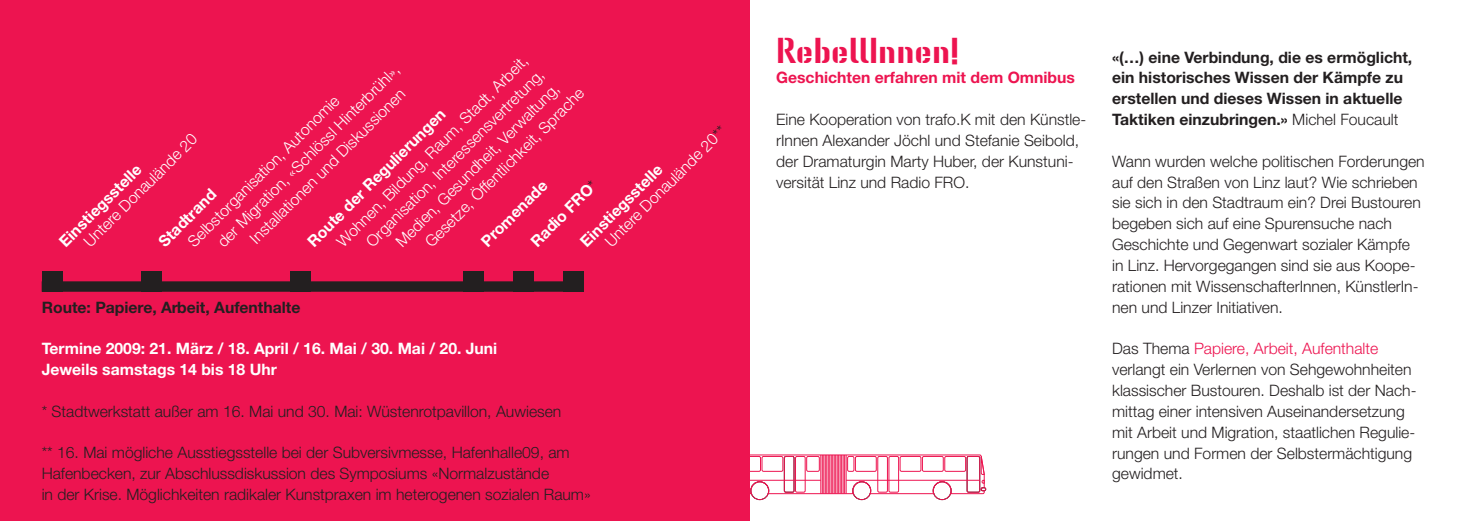
<style>
.page{position:relative;width:1469px;height:521px;background:#fff}
.page>*{position:absolute;margin:0;border:0;box-sizing:border-box;transform-origin:0 0}
.t1{font:700 35px "Lore";color:#ed1450}
.t2{font:300 15.75px/20.8px "Helvetica Neue";color:#231f20}
.t3{font:300 15.75px/17.5px "Helvetica Neue";color:#fff}
.t4{font:700 15.75px/20.8px "Helvetica Neue";color:#231f20}
.t5{font:700 15.75px/20.8px "Helvetica Neue";color:#fff}
.t6{font:700 15.75px "Helvetica Neue";color:#ed1450}
.s1{font-weight:700}
.s2{color:#231f20}
.s3{font-weight:300;color:#231f20}
.s4{font-weight:300}
.s5{color:#ed1450}
</style>
<div class="page">
<div style="left:933px;top:481px;width:18px;height:19px;border:1px solid #ed1450;border-radius:50%"></div>
<div style="left:750px;top:481px;width:19px;height:19px;border:1px solid #ed1450;border-radius:50%"></div>
<div style="left:852px;top:481px;width:19px;height:19px;border:1px solid #ed1450;border-radius:50%"></div>
<svg style="left:749px;top:454px;width:237px;height:40px"></svg>
<div style="left:0;top:0;width:749px;height:521px;background:#ed1450"></div>
<div style="left:42px;top:281px;width:541px;height:11px;background:#231f20"></div>
<div style="left:42px;top:271px;width:21px;height:21px;background:#231f20"></div>
<div style="left:141px;top:271px;width:21px;height:21px;background:#231f20"></div>
<div style="left:290px;top:271px;width:21px;height:21px;background:#231f20"></div>
<div style="left:463px;top:271px;width:21px;height:21px;background:#231f20"></div>
<div style="left:513px;top:271px;width:21px;height:21px;background:#231f20"></div>
<div style="left:563px;top:271px;width:20px;height:21px;background:#231f20"></div>
<p class="t3" style="left:334px;top:239px;width:264px;rotate:-45deg">Wohnen, Bildung, Raum, Stadt, Arbeit,</p>
<p class="t3" style="left:215px;top:239px;width:252px;rotate:-45deg">der Migration, «Schlössl Hinterbrühl»,</p>
<p class="t3" style="left:364px;top:239px;width:245px;rotate:-45deg">Organisation, Interessensvertretung,</p>
<p class="t3" style="left:393px;top:239px;width:225px;rotate:-45deg">Medien, Gesundheit, Verwaltung,</p>
<p class="t3" style="left:423px;top:239px;width:218px;rotate:-45deg">Gesetze, Öffentlichkeit, Sprache</p>
<p class="t3" style="left:247px;top:236px;width:213px;rotate:-45deg">Installationen und Diskussionen</p>
<p class="t3" style="left:185px;top:239px;width:208px;rotate:-45deg">Selbstorganisation, Autonomie</p>
<p class="t5" style="left:304px;top:237px;width:189px;rotate:-45deg">Route der Regulierungen</p>
<p class="t3" style="left:590px;top:226px;width:165px;text-indent:-17px;rotate:-45deg"><span class="s1">Einstiegsstelle<br></span>Untere Donaulände 20<span class="s2">**</span></p>
<p class="t3" style="left:81px;top:239px;width:154px;rotate:-45deg">Untere Donaulände 20</p>
<p class="t5" style="left:56px;top:237px;width:110px;rotate:-45deg">Einstiegsstelle</p>
<p class="t5" style="left:527px;top:237px;width:88px;rotate:-45deg">Radio FRO<span class="s3">*</span></p>
<p class="t5" style="left:477px;top:237px;width:88px;rotate:-45deg">Promenade</p>
<p class="t5" style="left:155px;top:237px;width:76px;rotate:-45deg">Stadtrand</p>
<p class="t4" style="left:42px;top:298px;width:260px">Route: Papiere, Arbeit, Aufenthalte</p>
<p class="t5" style="left:42px;top:340px;width:457px">Termine 2009: 21. März / 18. April / 16. Mai / 30. Mai / 20. Juni<br>Jeweils samstags 14 bis 18 Uhr</p>
<p class="t2" style="left:42px;top:402px;width:521px">* Stadtwerkstatt außer am 16. Mai und 30. Mai: Wüstenrotpavillon, Auwiesen</p>
<p class="t2" style="left:42px;top:444px;width:550px">** 16. Mai mögliche Ausstiegsstelle bei der Subversivmesse, Hafenhalle09, am<br>Hafenbecken, zur Abschlussdiskussion des Symposiums «Normalzustände<br>in der Krise. Möglichkeiten radikaler Kunstpraxen im heterogenen sozialen Raum»</p>
<h1 class="t1" style="left:776px;top:39px;width:185px">RebellInnen!</h1>
<p class="t6" style="left:776px;top:72px;width:300px">Geschichten erfahren mit dem Omnibus</p>
<p class="t2" style="left:776px;top:110px;width:311px">Eine Kooperation von trafo.K mit den Künstle&shy;rInnen Alexander Jöchl und Stefanie Seibold, der Dramaturgin Marty Huber, der Kunstuni&shy;versität Linz und Radio FRO.</p>
<p class="t4" style="left:1112px;top:48px;width:302px">«(…) eine Verbindung, die es ermöglicht, ein historisches Wissen der Kämpfe zu erstellen und dieses Wissen in aktuelle Taktiken einzubringen.» <span class="s4">Michel Foucault</span></p>
<p class="t2" style="left:1112px;top:152px;width:314px">Wann wurden welche politischen Forderungen auf den Straßen von Linz laut? Wie schrieben sie sich in den Stadtraum ein? Drei Bustouren begeben sich auf eine Spurensuche nach Geschichte und Gegenwart sozialer Kämpfe in Linz. Hervorgegangen sind sie aus Koope&shy;rationen mit WissenschafterInnen, KünstlerIn&shy;nen und Linzer Initiativen.</p>
<p class="t2" style="left:1112px;top:340px;width:306px">Das Thema <span class="s5">Papiere, Arbeit, Aufenthalte </span>verlangt ein Verlernen von Sehgewohnheiten klassischer Bustouren. Deshalb ist der Nach&shy;mittag einer intensiven Auseinandersetzung mit Arbeit und Migration, staatlichen Regulie&shy;rungen und Formen der Selbstermächtigung gewidmet.</p>
</div>
